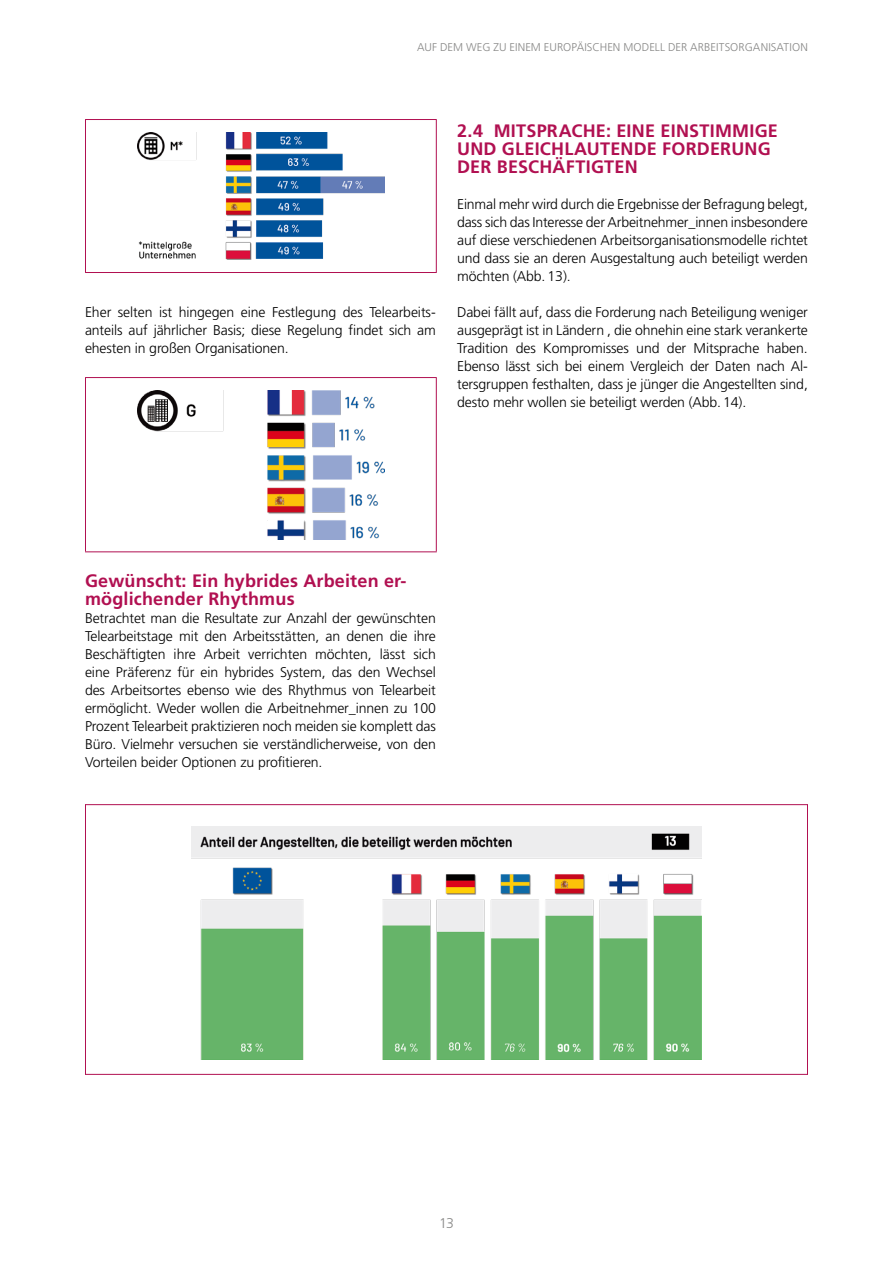
<style>
.page{position:relative;width:893px;height:1263px;background:#fff}
.page>*{position:absolute;margin:0;border:0;box-sizing:border-box;transform-origin:0 0}
.t1{font:700 18px/18px "Frutiger LT Pro";letter-spacing:.01em;color:#b11051}
.t2{font:300 14.1px/18px "Frutiger LT Pro";letter-spacing:-.01em;color:#000;text-align:justify}
.t3{font:300 14.1px "Frutiger LT Pro";color:#878786}
.t4{font:300 11.25px "Frutiger LT Pro";letter-spacing:.015em;color:#878786}
</style>
<div class="page">
<img style="left:191px;top:826px;width:511px;height:233px">
<div style="left:85px;top:804px;width:723px;height:271px;border:1px solid #b11051"></div>
<hr style="left:85px;top:119px;width:352px;height:1px;background:#b11051">
<hr style="left:85px;top:120px;width:1px;height:152px;background:#b11051">
<hr style="left:436px;top:120px;width:1px;height:152px;background:#b11051">
<hr style="left:85px;top:272px;width:352px;height:1px;background:#b11051">
<img style="left:137px;top:132px;width:247px;height:128px">
<hr style="left:85px;top:377px;width:352px;height:1px;background:#b11051">
<hr style="left:85px;top:378px;width:1px;height:173px;background:#b11051">
<hr style="left:436px;top:378px;width:1px;height:173px;background:#b11051">
<hr style="left:85px;top:551px;width:352px;height:1px;background:#b11051">
<img style="left:137px;top:390px;width:247px;height:149px">
<p class="t4" style="left:417px;top:41px;width:32px">Auf dem</p>
<p class="t4" style="left:466px;top:41px;width:51px">Wegzueinem</p>
<p class="t4" style="left:544px;top:41px;width:8px">europäischen</p>
<p class="t4" style="left:623px;top:41px;width:18px">Modell</p>
<p class="t4" style="left:668px;top:41px;width:8px">der</p>
<p class="t4" style="left:690px;top:41px;width:15px">Arbeitsorganisation</p>
<p class="t2" style="left:85px;top:303px;width:352px">Eher selten ist hingegen eine Festlegung des Telearbeits&shy;anteils auf jährlicher Basis; diese Regelung findet sich am ehesten in großen Organisationen.</p>
<p class="t1" style="left:457px;top:122px;width:322px">2.4 MITSPRACHE: EINE EINSTIMMIGE<br>UND GLEICHLAUTENDE FORDERUNG<br>DER BESCHÄFTIGTEN</p>
<p class="t2" style="left:457px;top:195px;width:352px">Einmal mehr wird durch die Ergebnisse der Befragung belegt, dass sich das Interesse der Arbeitnehmer_innen insbesondere auf diese verschiedenen Arbeitsorganisationsmodelle richtet und dass sie an deren Ausgestaltung auch beteiligt werden möchten (Abb. 13).</p>
<p class="t2" style="left:457px;top:303px;width:352px">Dabei fällt auf, dass die Forderung nach Beteiligung weniger ausgeprägt ist in Ländern , die ohnehin eine stark verankerte Tradition des Kompromisses und der Mitsprache haben.<br>Ebenso lässt sich bei einem Vergleich der Daten nach Al&shy;tersgruppen festhalten, dass je jünger die Angestellten sind, desto mehr wollen sie beteiligt werden (Abb. 14).</p>
<p class="t1" style="left:85px;top:572px;width:323px">Gewünscht: Ein hybrides Arbeiten er&shy;möglichender Rhythmus</p>
<p class="t2" style="left:85px;top:609px;width:352px">Betrachtet man die Resultate zur Anzahl der gewünschten Telearbeitstage mit den Arbeitsstätten, an denen die ihre Beschäftigten ihre Arbeit verrichten möchten, lässt sich eine Präferenz für ein hybrides System, das den Wechsel des Arbeitsortes ebenso wie des Rhythmus von Telearbeit ermöglicht. Weder wollen die Arbeitnehmer_innen zu 100<br>Prozent Telearbeit praktizieren noch meiden sie komplett das Büro. Vielmehr versuchen sie verständlicherweise, von den Vorteilen beider Optionen zu profitieren.</p>
<p class="t3" style="left:439px;top:1215px;width:16px">13</p>
</div>
